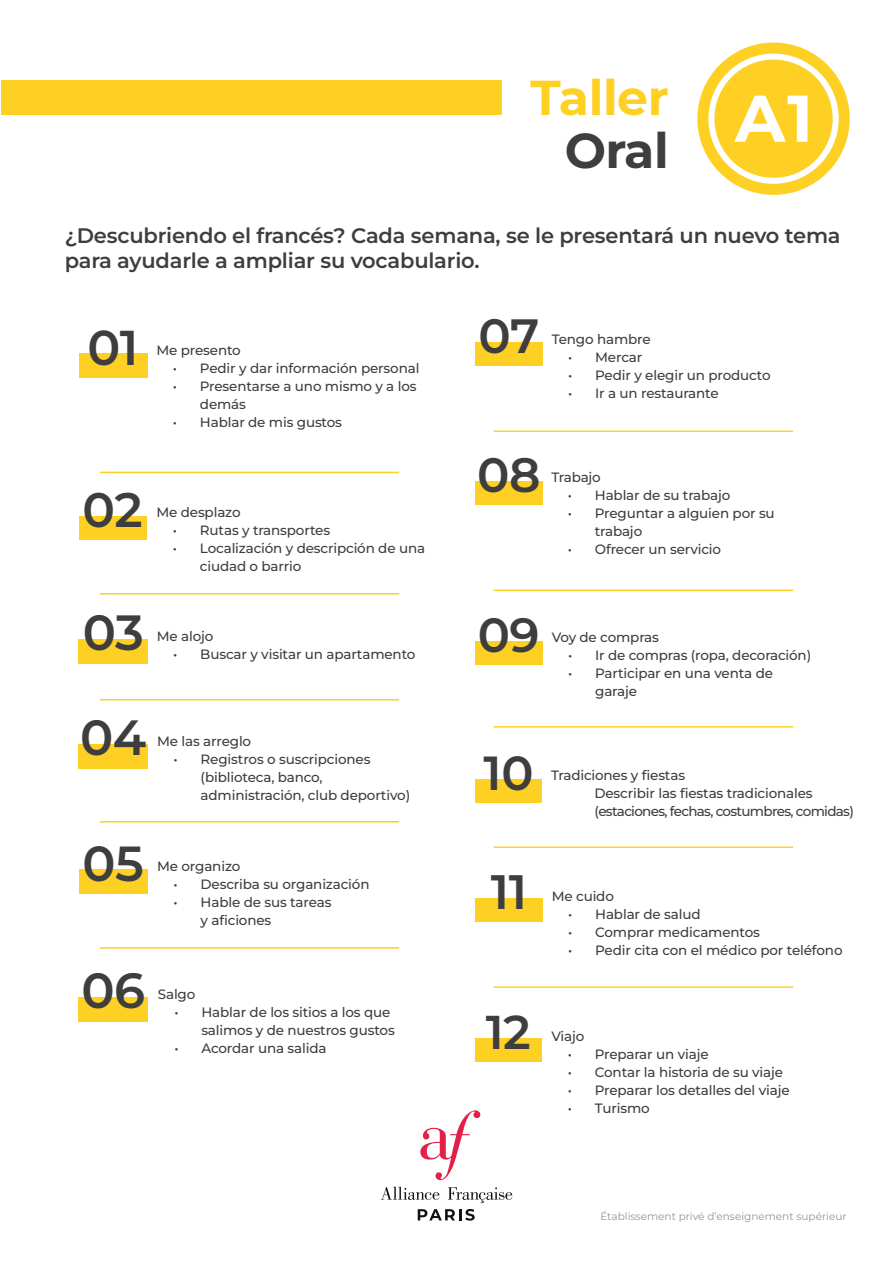
<style>
.page{position:relative;width:893px;height:1263px;background:#fff}
.page>*{position:absolute;margin:0;border:0;box-sizing:border-box;transform-origin:0 0}
.t1{font:600 49.35px "Montserrat";color:#3e3e3f}
.t2{font:600 49.2px "Montserrat";color:#3e3e3f}
.t3{font:700 49.05px "Montserrat";letter-spacing:-.01em;color:#fed024}
.t4{font:700 49.05px "Montserrat";color:#3e3e3f}
.t5{font:600 48.9px "Montserrat";color:#3e3e3f}
.t6{font:600 48.45px "Montserrat";color:#3e3e3f}
.t7{font:600 48.3px "Montserrat";color:#3e3e3f}
.t8{font:600 48.15px "Montserrat";color:#3e3e3f}
.t9{font:600 48px "Montserrat";color:#3e3e3f}
.t10{font:600 47.7px "Montserrat";color:#3e3e3f}
.t11{font:600 47.4px "Montserrat";color:#3e3e3f}
.t12{font:600 21px/25.8px "Montserrat";letter-spacing:-.01em;color:#3e3e3f}
.t13{font:500 13.5px/18px "Montserrat";letter-spacing:-.01em;color:#3e3e3f}
.t14{font:10.5px "Montserrat";color:#939598}
</style>
<div class="page">
<div style="left:697px;top:43px;width:153px;height:152px;background:#fed024;border-radius:50%"></div>
<div style="left:708px;top:54px;width:131px;height:130px;border:6px solid #fff;border-radius:50%"></div>
<svg style="left:734px;top:96px;width:73px;height:46px"></svg>
<div style="left:1px;top:80px;width:500px;height:35px;background:#fed024"></div>
<div style="left:79px;top:353px;width:68px;height:24px;background:#fed024"></div>
<div style="left:475px;top:342px;width:67px;height:24px;background:#fed024"></div>
<div style="left:79px;top:516px;width:68px;height:24px;background:#fed024"></div>
<div style="left:475px;top:481px;width:68px;height:24px;background:#fed024"></div>
<div style="left:79px;top:639px;width:69px;height:24px;background:#fed024"></div>
<div style="left:475px;top:641px;width:67px;height:24px;background:#fed024"></div>
<div style="left:79px;top:744px;width:69px;height:24px;background:#fed024"></div>
<div style="left:475px;top:779px;width:67px;height:24px;background:#fed024"></div>
<hr style="left:100px;top:472px;width:299px;height:1px;background:#fed024">
<hr style="left:494px;top:430px;width:299px;height:2px;background:#fed024">
<hr style="left:494px;top:589px;width:299px;height:2px;background:#fed024">
<hr style="left:494px;top:726px;width:299px;height:1px;background:#fed024">
<hr style="left:100px;top:593px;width:299px;height:1px;background:#fed024">
<hr style="left:100px;top:699px;width:299px;height:1px;background:#fed024">
<div style="left:79px;top:869px;width:69px;height:25px;background:#fed024"></div>
<div style="left:475px;top:898px;width:68px;height:24px;background:#fed024"></div>
<hr style="left:494px;top:846px;width:299px;height:2px;background:#fed024">
<div style="left:475px;top:1038px;width:67px;height:24px;background:#fed024"></div>
<hr style="left:494px;top:986px;width:299px;height:2px;background:#fed024">
<hr style="left:100px;top:821px;width:299px;height:1px;background:#fed024">
<div style="left:79px;top:997px;width:69px;height:24px;background:#fed024"></div>
<hr style="left:100px;top:947px;width:299px;height:2px;background:#fed024">
<svg style="left:381px;top:1187px;width:58px;height:13px"></svg>
<svg style="left:448px;top:1187px;width:64px;height:16px"></svg>
<svg style="left:418px;top:1209px;width:57px;height:11px"></svg>
<svg style="left:420px;top:1110px;width:60px;height:70px"></svg>
<h3 class="t3" style="left:530px;top:65px;width:140px">Taller</h3>
<h3 class="t4" style="left:565px;top:118px;width:106px">Oral</h3>
<h3 class="t12" style="left:65px;top:222px;width:777px">¿Descubriendo el francés? Cada semana, se le presentará un nuevo tema para ayudarle a ampliar su vocabulario.</h3>
<h3 class="t5" style="left:88px;top:315px;width:53px">01</h3>
<p class="t13" style="left:156px;top:341px;width:86px">Me presento</p>
<p class="t13" style="left:173px;top:359px;width:248px">• Pedir y dar información personal</p>
<p class="t13" style="left:200px;top:377px;width:218px;text-indent:-27px">• Presentarse a uno mismo y a los demás</p>
<p class="t13" style="left:173px;top:413px;width:171px">• Hablar de mis gustos</p>
<h3 class="t6" style="left:83px;top:477px;width:62px">02</h3>
<p class="t13" style="left:156px;top:503px;width:86px">Me desplazo</p>
<p class="t13" style="left:173px;top:521px;width:159px">• Rutas y transportes</p>
<p class="t13" style="left:200px;top:539px;width:227px;text-indent:-27px">• Localización y descripción de una ciudad o barrio</p>
<h3 class="t8" style="left:478px;top:304px;width:62px">07</h3>
<p class="t13" style="left:552px;top:329px;width:101px">Tengo hambre</p>
<p class="t13" style="left:568px;top:347px;width:76px">• Mercar</p>
<p class="t13" style="left:568px;top:365px;width:204px">• Pedir y elegir un producto</p>
<p class="t13" style="left:568px;top:383px;width:152px">• Ir a un restaurante</p>
<h3 class="t8" style="left:477px;top:443px;width:65px">08</h3>
<p class="t13" style="left:551px;top:468px;width:51px">Trabajo</p>
<p class="t13" style="left:568px;top:486px;width:164px">• Hablar de su trabajo</p>
<p class="t13" style="left:595px;top:504px;width:181px;text-indent:-27px">• Preguntar a alguien por su trabajo</p>
<p class="t13" style="left:568px;top:540px;width:155px">• Ofrecer un servicio</p>
<h1 class="t1" style="left:83px;top:600px;width:63px">03</h1>
<p class="t13" style="left:157px;top:627px;width:58px">Me alojo</p>
<p class="t13" style="left:173px;top:645px;width:244px">• Buscar y visitar un apartamento</p>
<h3 class="t9" style="left:478px;top:603px;width:63px">09</h3>
<h1 class="t1" style="left:80px;top:705px;width:68px">04</h1>
<p class="t13" style="left:157px;top:732px;width:96px">Me las arreglo</p>
<p class="t13" style="left:201px;top:750px;width:211px;text-indent:-27px">• Registros o suscripciones (biblioteca, banco, administración, club deportivo)</p>
<h3 class="t10" style="left:484px;top:741px;width:51px">10</h3>
<h2 class="t2" style="left:83px;top:830px;width:63px">05</h2>
<p class="t13" style="left:157px;top:857px;width:85px">Me organizo</p>
<p class="t13" style="left:174px;top:875px;width:197px">• Describa su organización</p>
<p class="t13" style="left:201px;top:893px;width:132px;text-indent:-27px">• Hable de sus tareas y aficiones</p>
<h3 class="t7" style="left:491px;top:860px;width:38px">11</h3>
<h1 class="t1" style="left:82px;top:958px;width:65px">06</h1>
<p class="t13" style="left:158px;top:985px;width:39px">Salgo</p>
<p class="t13" style="left:201px;top:1003px;width:195px;text-indent:-27px">• Hablar de los sitios a los que salimos y de nuestros gustos</p>
<p class="t13" style="left:174px;top:1039px;width:154px">• Acordar una salida</p>
<h3 class="t11" style="left:486px;top:1001px;width:47px">12</h3>
<p class="t13" style="left:552px;top:628px;width:109px">Voy de compras</p>
<p class="t13" style="left:568px;top:646px;width:245px">• Ir de compras (ropa, decoración)</p>
<p class="t13" style="left:595px;top:664px;width:179px;text-indent:-27px">• Participar en una venta de garaje</p>
<p class="t13" style="left:594px;top:766px;width:261px;text-indent:-43px">Tradiciones y fiestas<br>Describir las fiestas tradicionales (estaciones, fechas, costumbres, comidas)</p>
<p class="t13" style="left:552px;top:887px;width:64px">Me cuido</p>
<p class="t13" style="left:568px;top:905px;width:134px">• Hablar de salud</p>
<p class="t13" style="left:568px;top:923px;width:193px">• Comprar medicamentos</p>
<p class="t13" style="left:568px;top:941px;width:276px">• Pedir cita con el médico por teléfono</p>
<p class="t13" style="left:551px;top:1027px;width:35px">Viajo</p>
<p class="t13" style="left:568px;top:1045px;width:142px">• Preparar un viaje</p>
<p class="t13" style="left:568px;top:1063px;width:217px">• Contar la historia de su viaje</p>
<p class="t13" style="left:568px;top:1081px;width:223px">• Preparar los detalles del viaje</p>
<p class="t13" style="left:568px;top:1099px;width:83px">• Turismo</p>
<p class="t14" style="left:600px;top:1210px;width:248px">Établissement privé d’enseignement supérieur</p>
</div>
